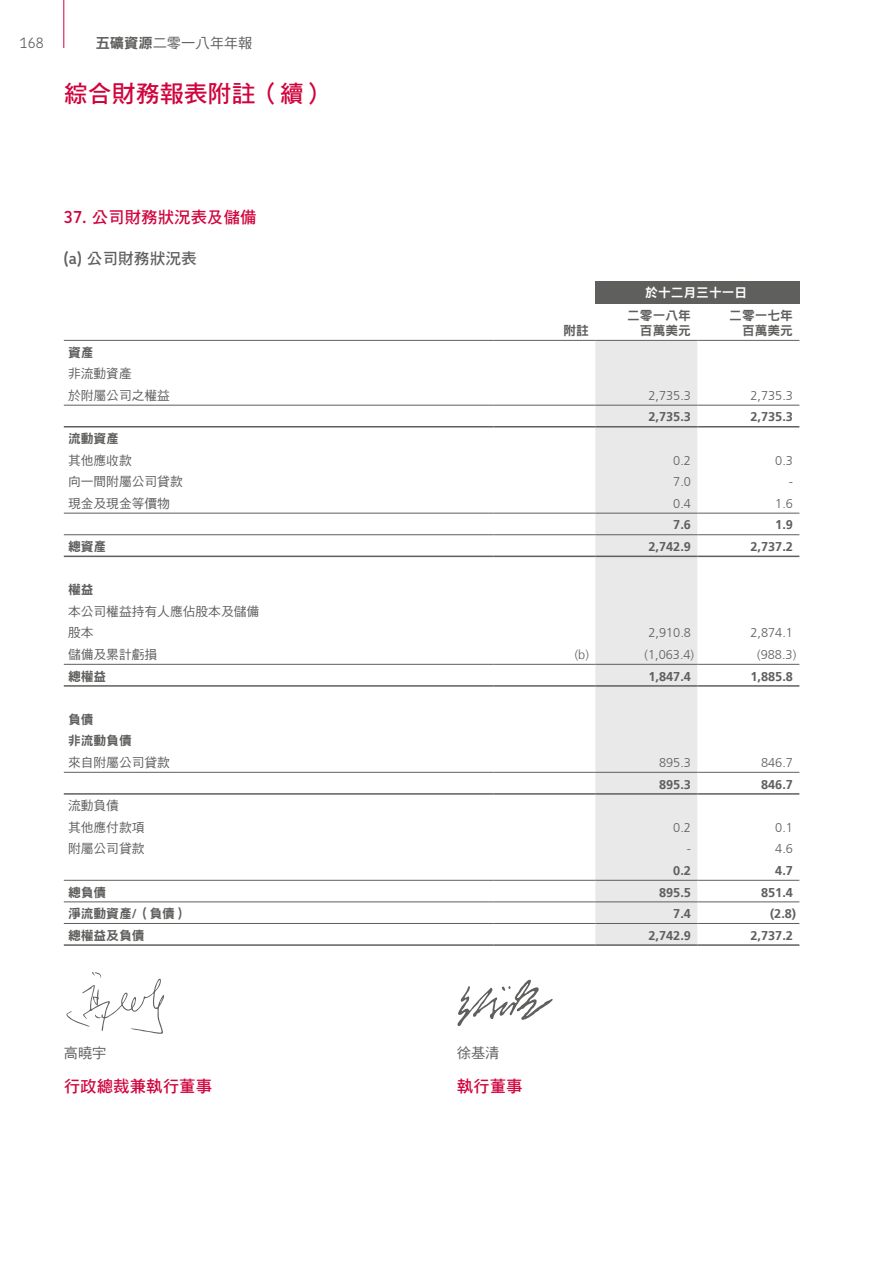
<style>
.page{position:relative;width:893px;height:1263px;background:#fff}
.page>*{position:absolute;margin:0;border:0;box-sizing:border-box;transform-origin:0 0}
.t1{font:24px "DF Hei Std W7";color:#d0043d}
.t2{font:16.5px "DF Hei Std W7";color:#d0043d}
.t3{font:15.75px "DF Hei Std W7";color:#5f5f5e}
.t4{font:14.25px "DF Hei Std W5";color:#5f5f5e}
.t5{font:300 14.25px "Chevin Std";color:#5f5f5e}
.t6{font:700 12.75px "Frutiger LT";color:#5f5f5e}
.t7{font:12.75px/21.6px "DF Hei Std W5";color:#5f5f5e}
.t8{font:300 12.75px "Frutiger LT";color:#5f5f5e}
.t9{font:12.75px/15px "DF Hei Std W9";color:#5f5f5e;text-align:right}
.t10{font:12.75px "DF Hei Std W9";color:#fff}
.s1{font-family:"DF Hei Std W9"}
.s2{font-family:"Chevin Std";font-weight:600}
.s3{font-family:"Frutiger LT";font-weight:700}
</style>
<div class="page">
<hr style="left:63px;top:0;width:1px;height:48px;background:#d0043d">
<div style="left:595px;top:281px;width:204px;height:23px;background:#5f5f5e"></div>
<div style="left:595px;top:341px;width:102px;height:603px;background:#e9e9e9"></div>
<hr style="left:64px;top:405px;width:429px;height:1px;background:#5f5f5e">
<hr style="left:493px;top:405px;width:102px;height:1px;background:#5f5f5e">
<hr style="left:595px;top:405px;width:102px;height:1px;background:#5f5f5e">
<hr style="left:697px;top:405px;width:102px;height:1px;background:#5f5f5e">
<hr style="left:64px;top:426px;width:429px;height:1px;background:#5f5f5e">
<hr style="left:493px;top:426px;width:102px;height:1px;background:#5f5f5e">
<hr style="left:595px;top:426px;width:102px;height:1px;background:#5f5f5e">
<hr style="left:697px;top:426px;width:102px;height:1px;background:#5f5f5e">
<hr style="left:64px;top:513px;width:429px;height:1px;background:#5f5f5e">
<hr style="left:493px;top:513px;width:102px;height:1px;background:#5f5f5e">
<hr style="left:595px;top:513px;width:102px;height:1px;background:#5f5f5e">
<hr style="left:697px;top:513px;width:102px;height:1px;background:#5f5f5e">
<hr style="left:64px;top:534px;width:429px;height:1px;background:#5f5f5e">
<hr style="left:493px;top:534px;width:102px;height:1px;background:#5f5f5e">
<hr style="left:595px;top:534px;width:102px;height:1px;background:#5f5f5e">
<hr style="left:697px;top:534px;width:102px;height:1px;background:#5f5f5e">
<hr style="left:64px;top:556px;width:429px;height:1px;background:#5f5f5e">
<hr style="left:493px;top:556px;width:102px;height:1px;background:#5f5f5e">
<hr style="left:595px;top:556px;width:102px;height:1px;background:#5f5f5e">
<hr style="left:697px;top:556px;width:102px;height:1px;background:#5f5f5e">
<hr style="left:64px;top:664px;width:429px;height:1px;background:#5f5f5e">
<hr style="left:493px;top:664px;width:102px;height:1px;background:#5f5f5e">
<hr style="left:64px;top:685px;width:429px;height:2px;background:#5f5f5e">
<hr style="left:493px;top:685px;width:102px;height:2px;background:#5f5f5e">
<hr style="left:595px;top:685px;width:102px;height:2px;background:#5f5f5e">
<hr style="left:697px;top:685px;width:102px;height:2px;background:#5f5f5e">
<hr style="left:64px;top:772px;width:429px;height:1px;background:#5f5f5e">
<hr style="left:493px;top:772px;width:102px;height:1px;background:#5f5f5e">
<hr style="left:595px;top:772px;width:102px;height:1px;background:#5f5f5e">
<hr style="left:697px;top:772px;width:102px;height:1px;background:#5f5f5e">
<hr style="left:64px;top:793px;width:429px;height:2px;background:#5f5f5e">
<hr style="left:493px;top:793px;width:102px;height:2px;background:#5f5f5e">
<hr style="left:595px;top:793px;width:102px;height:2px;background:#5f5f5e">
<hr style="left:697px;top:793px;width:102px;height:2px;background:#5f5f5e">
<hr style="left:64px;top:880px;width:429px;height:1px;background:#5f5f5e">
<hr style="left:493px;top:880px;width:102px;height:1px;background:#5f5f5e">
<hr style="left:595px;top:880px;width:102px;height:1px;background:#5f5f5e">
<hr style="left:697px;top:880px;width:102px;height:1px;background:#5f5f5e">
<hr style="left:64px;top:923px;width:429px;height:1px;background:#5f5f5e">
<hr style="left:493px;top:923px;width:102px;height:1px;background:#5f5f5e">
<hr style="left:595px;top:923px;width:102px;height:1px;background:#5f5f5e">
<hr style="left:64px;top:944px;width:429px;height:2px;background:#5f5f5e">
<hr style="left:493px;top:944px;width:102px;height:2px;background:#5f5f5e">
<hr style="left:595px;top:944px;width:102px;height:2px;background:#5f5f5e">
<hr style="left:697px;top:944px;width:102px;height:2px;background:#5f5f5e">
<hr style="left:697px;top:902px;width:102px;height:1px;background:#5f5f5e">
<hr style="left:697px;top:923px;width:102px;height:1px;background:#5f5f5e">
<hr style="left:595px;top:664px;width:102px;height:1px;background:#5f5f5e">
<hr style="left:697px;top:664px;width:102px;height:1px;background:#5f5f5e">
<hr style="left:64px;top:340px;width:429px;height:1px;background:#5f5f5e">
<hr style="left:493px;top:340px;width:102px;height:1px;background:#5f5f5e">
<hr style="left:595px;top:340px;width:102px;height:1px;background:#5f5f5e">
<hr style="left:697px;top:340px;width:102px;height:1px;background:#5f5f5e">
<hr style="left:64px;top:902px;width:429px;height:1px;background:#5f5f5e">
<hr style="left:493px;top:902px;width:102px;height:1px;background:#5f5f5e">
<hr style="left:595px;top:902px;width:102px;height:1px;background:#5f5f5e">
<svg style="left:457px;top:980px;width:96px;height:46px"></svg>
<svg style="left:66px;top:972px;width:98px;height:62px"></svg>
<p class="t5" style="left:20px;top:33px;width:25px">168</p>
<p class="t4" style="left:96px;top:35px;width:158px"><span class="s1">五礦資源</span>二零一八年年報</p>
<h1 class="t1" style="left:64px;top:81px;width:265px">綜合財務報表附註（續）</h1>
<p class="t2" style="left:64px;top:208px;width:195px"><span class="s2">37.</span> 公司財務狀況表及儲備</p>
<p class="t3" style="left:64px;top:250px;width:135px"><span class="s2">(a)</span> 公司財務狀況表</p>
<p class="t9" style="left:68px;top:344px;width:27px">資產</p>
<p class="t7" style="left:68px;top:363px;width:103px">非流動資產<br>於附屬公司之權益</p>
<p class="t9" style="left:563px;top:323px;width:27px">附註</p>
<p class="t10" style="left:645px;top:286px;width:104px">於十二月三十一日</p>
<p class="t9" style="left:627px;top:308px;width:65px">二零一八年百萬美元</p>
<p class="t9" style="left:729px;top:308px;width:65px">二零一七年百萬美元</p>
<p class="t8" style="left:648px;top:388px;width:44px">2,735.3</p>
<p class="t8" style="left:750px;top:388px;width:44px">2,735.3</p>
<p class="t6" style="left:648px;top:410px;width:44px">2,735.3</p>
<p class="t6" style="left:750px;top:410px;width:44px">2,735.3</p>
<p class="t9" style="left:68px;top:431px;width:52px">流動資產</p>
<p class="t7" style="left:68px;top:449px;width:65px">其他應收款</p>
<p class="t8" style="left:673px;top:453px;width:19px">0.2</p>
<p class="t8" style="left:775px;top:453px;width:19px">0.3</p>
<p class="t7" style="left:68px;top:471px;width:116px">向一間附屬公司貸款</p>
<p class="t8" style="left:673px;top:475px;width:19px">7.0</p>
<p class="t8" style="left:789px;top:475px;width:6px">-</p>
<p class="t7" style="left:68px;top:492px;width:103px">現金及現金等價物</p>
<p class="t8" style="left:673px;top:496px;width:19px">0.4</p>
<p class="t8" style="left:775px;top:496px;width:19px">1.6</p>
<p class="t6" style="left:673px;top:517px;width:19px">7.6</p>
<p class="t6" style="left:775px;top:517px;width:19px">1.9</p>
<p class="t9" style="left:68px;top:539px;width:40px">總資產</p>
<p class="t6" style="left:648px;top:539px;width:44px">2,742.9</p>
<p class="t6" style="left:750px;top:539px;width:44px">2,737.2</p>
<p class="t9" style="left:68px;top:582px;width:27px">權益</p>
<p class="t7" style="left:68px;top:600px;width:193px">本公司權益持有人應佔股本及儲備股本</p>
<p class="t8" style="left:648px;top:626px;width:44px">2,910.8</p>
<p class="t8" style="left:750px;top:626px;width:44px">2,874.1</p>
<p class="t7" style="left:68px;top:643px;width:91px">儲備及累計虧損</p>
<p class="t8" style="left:575px;top:647px;width:16px">(b)</p>
<p class="t8" style="left:645px;top:647px;width:51px">(1,063.4)</p>
<p class="t8" style="left:757px;top:647px;width:40px">(988.3)</p>
<p class="t9" style="left:68px;top:668px;width:40px">總權益</p>
<p class="t6" style="left:648px;top:669px;width:44px">1,847.4</p>
<p class="t6" style="left:750px;top:669px;width:44px">1,885.8</p>
<p class="t9" style="left:68px;top:708px;width:65px;line-height:21.6px;text-align:left">負債<br>非流動負債</p>
<p class="t7" style="left:68px;top:751px;width:103px">來自附屬公司貸款</p>
<p class="t8" style="left:659px;top:755px;width:33px">895.3</p>
<p class="t8" style="left:761px;top:755px;width:33px">846.7</p>
<p class="t6" style="left:659px;top:777px;width:33px">895.3</p>
<p class="t6" style="left:761px;top:777px;width:33px">846.7</p>
<p class="t7" style="left:68px;top:795px;width:78px">流動負債<br>其他應付款項</p>
<p class="t8" style="left:673px;top:820px;width:19px">0.2</p>
<p class="t8" style="left:775px;top:820px;width:19px">0.1</p>
<p class="t7" style="left:68px;top:838px;width:78px">附屬公司貸款</p>
<p class="t8" style="left:687px;top:842px;width:6px">-</p>
<p class="t8" style="left:775px;top:842px;width:19px">4.6</p>
<p class="t6" style="left:673px;top:863px;width:19px">0.2</p>
<p class="t6" style="left:775px;top:863px;width:19px">4.7</p>
<p class="t9" style="left:68px;top:884px;width:40px">總負債</p>
<p class="t6" style="left:659px;top:885px;width:33px">895.5</p>
<p class="t6" style="left:761px;top:885px;width:33px">851.4</p>
<p class="t9" style="left:68px;top:906px;width:121px">淨流動資產<span class="s3">/</span>（負債）</p>
<p class="t6" style="left:673px;top:906px;width:19px">7.4</p>
<p class="t6" style="left:770px;top:906px;width:28px">(2.8)</p>
<p class="t9" style="left:68px;top:927px;width:78px">總權益及負債</p>
<p class="t6" style="left:648px;top:928px;width:44px">2,742.9</p>
<p class="t6" style="left:750px;top:928px;width:44px">2,737.2</p>
<p class="t4" style="left:64px;top:1045px;width:44px">高曉宇</p>
<p class="t4" style="left:457px;top:1045px;width:44px">徐基清</p>
<p class="t2" style="left:64px;top:1077px;width:150px">行政總裁兼執行董事</p>
<p class="t2" style="left:457px;top:1077px;width:67px">執行董事</p>
</div>
